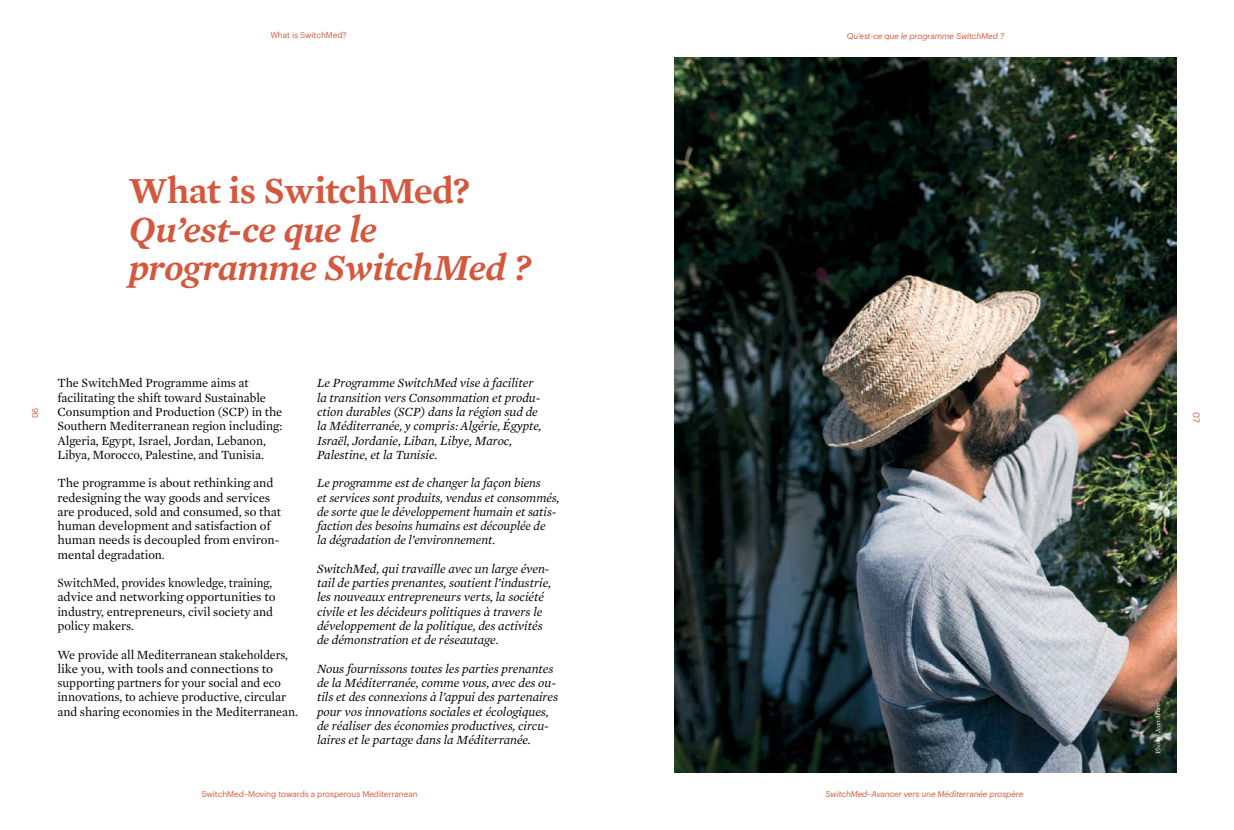
<style>
.page{position:relative;width:1234px;height:830px;background:#fff}
.page>*{position:absolute;margin:0;border:0;box-sizing:border-box;transform-origin:0 0}
.t1{font:italic 600 37.5px/38.2px "Mercury Text G1";letter-spacing:-.02em;color:#d4583d}
.t2{font:600 37.5px "Mercury Text G1";letter-spacing:-.015em;color:#d4583d}
.t3{font:italic 12.75px/14.2px "Mercury Text G1";letter-spacing:-.005em;color:#000}
.t4{font:12.75px/14.2px "Mercury Text G1";letter-spacing:-.005em;color:#000}
.t5{font:12.75px/14.2px "Mercury Text G1";letter-spacing:-.005em;color:#000;scale:.94 1}
.t6{font:9px "Graphik";color:#d4583d}
.t7{font:italic 8.25px "Graphik";letter-spacing:-.01em;color:#d4583d}
.t8{font:8.25px "Graphik";letter-spacing:-.01em;color:#d4583d}
.t9{font:italic 6.75px "Mercury Text G1";color:#fff}
.s1{font-style:normal}
</style>
<div class="page">
<img style="left:674px;top:57px;width:502px;height:715px">
<p class="t8" style="left:270px;top:29px;width:78px">What is SwitchMed?</p>
<h1 class="t2" style="left:129px;top:168px;width:343px">What is SwitchMed?</h1>
<h1 class="t1" style="left:129px;top:209px;width:404px">Qu’est-ce que le programme SwitchMed ?</h1>
<p class="t8" style="left:29px;top:418px;width:12px;rotate:-90deg">06</p>
<p class="t4" style="left:57px;top:376px;width:226px">The SwitchMed Programme aims at facilitating the shift toward Sustainable Consumption and Production (SCP) in the Southern Mediterranean region including:<br>Algeria, Egypt, Israel, Jordan, Lebanon, Libya, Morocco, Palestine, and Tunisia.</p>
<p class="t4" style="left:57px;top:476px;width:225px">The programme is about rethinking and redesigning the way goods and services are produced, sold and consumed, so that human development and satisfaction of human needs is decoupled from environ&shy;mental degradation.</p>
<p class="t5" style="left:57px;top:575px;width:233px">SwitchMed, provides knowledge, training, advice and networking opportunities to industry, entrepreneurs, civil society and policy makers.</p>
<p class="t4" style="left:57px;top:647px;width:242px">We provide all Mediterranean stakeholders, like you, with tools and connections to supporting partners for your social and eco innovations, to achieve productive, circular and sharing economies in the Mediterranean.</p>
<p class="t3" style="left:317px;top:376px;width:226px">Le Programme SwitchMed vise à faciliter la transition vers Consommation et produ&shy;ction durables (SCP) dans la région sud de la Méditerranée, y compris: Algérie, Égypte, Israël, Jordanie, Liban, Libye, Maroc, Palestine, et la Tunisie.</p>
<p class="t3" style="left:317px;top:476px;width:244px">Le programme est de changer la façon biens<br>et services sont produits, vendus et consommés, de sorte que le développement humain et satis&shy;faction des besoins humains est découplée de<br>la dégradation de l’environnement.</p>
<p class="t3" style="left:317px;top:561px;width:235px">SwitchMed, qui travaille avec un large éven&shy;tail de parties prenantes, soutient l’industrie, les nouveaux entrepreneurs verts, la société civile et les décideurs politiques à travers le développement de la politique, des activités de démonstration et de réseautage.</p>
<p class="t3" style="left:317px;top:661px;width:242px">Nous fournissons toutes les parties prenantes de la Méditerranée, comme vous, avec des ou&shy;tils et des connexions à l’appui des partenaires pour vos innovations sociales et écologiques, de réaliser des économies productives, circu&shy;laires et le partage dans la Méditerranée.</p>
<p class="t8" style="left:201px;top:787px;width:218px">SwitchMed–Moving towards a prosperous Mediterranean</p>
<p class="t7" style="left:846px;top:29px;width:159px">Qu’est-ce que le programme SwitchMed ?</p>
<p class="t7" style="left:825px;top:787px;width:199px">SwitchMed–Avancer vers une Méditerranée prospère</p>
<p class="t6" style="left:1202px;top:412px;width:12px;rotate:90deg">07</p>
<p class="t9" style="left:1153px;top:753px;width:52px;rotate:-90deg"><span class="s1">Photo:</span> Jean Marc</p>
</div>
